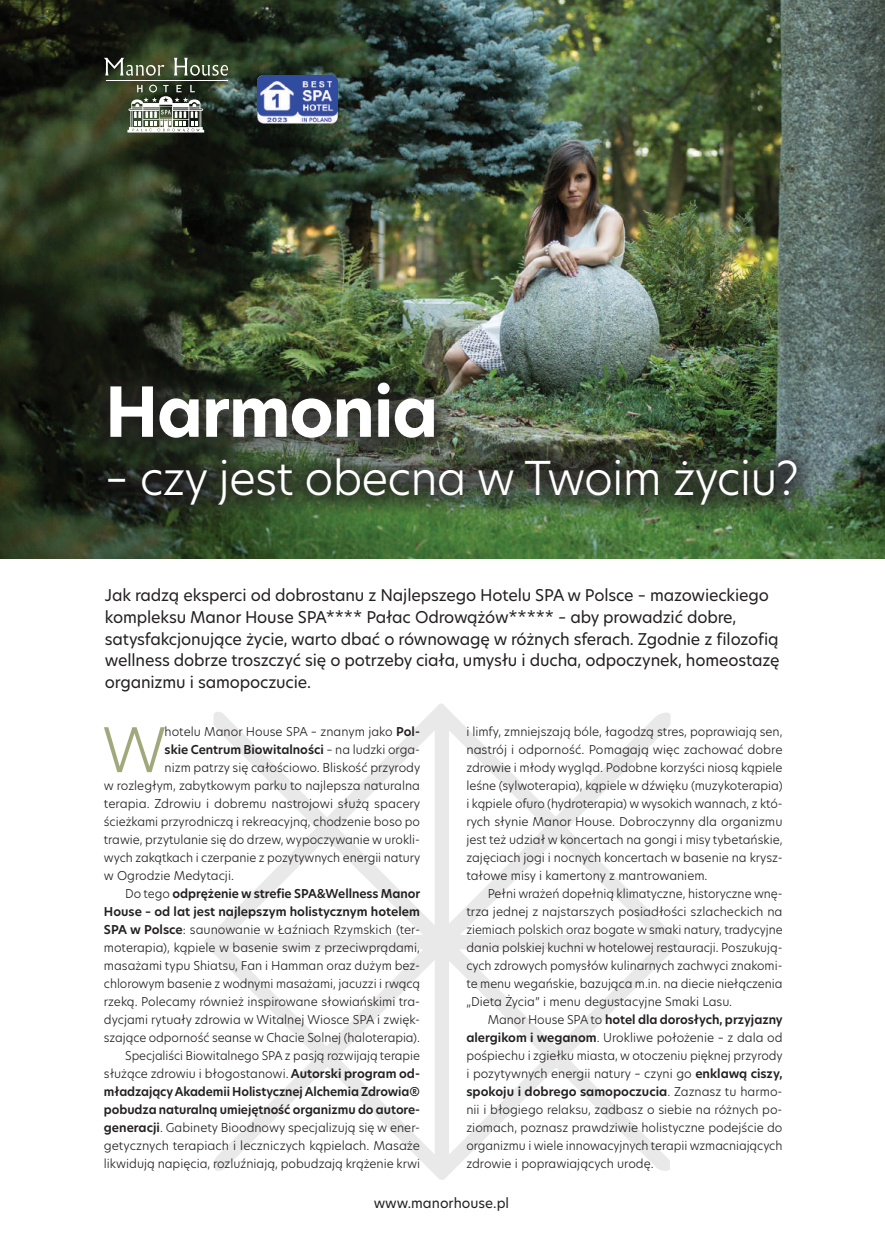
<style>
.page{position:relative;width:885px;height:1251px;background:#fff}
.page>*{position:absolute;margin:0;border:0;box-sizing:border-box;transform-origin:0 0}
.t1{font:700 67.5px "New Hero";letter-spacing:-.02em;color:#fff}
.t2{font:300 60.45px "New Hero";color:#a1a97c}
.t3{font:300 45.9px "New Hero";letter-spacing:-.02em;color:#fff}
.t4{font:15.9px/21.8px "New Hero";letter-spacing:-.01em;color:#231f20}
.t5{font:13.5px "New Hero";color:#231f20}
.t6{font:300 12px/18px "New Hero";color:#231f20;text-align:justify}
.t7{font:600 12px "New Hero";letter-spacing:-.005em;color:#231f20}
.s1{font-weight:600}
.s2{font-weight:300}
</style>
<div class="page">
<svg style="left:204px;top:703px;width:476px;height:477px"></svg>
<img style="left:0;top:0;width:884px;height:558px">
<div style="left:82px;top:356px;width:740px;height:175px;background:#231f20;opacity:.75"></div>
<svg style="left:127px;top:85px;width:77px;height:47px"></svg>
<hr style="left:106px;top:80px;width:121px;height:1px;background:#fff">
<svg style="left:104px;top:58px;width:60px;height:18px"></svg>
<svg style="left:174px;top:58px;width:54px;height:18px"></svg>
<img style="left:257px;top:75px;width:80px;height:49px">
<h1 class="t1" style="left:105px;top:366px;width:335px">Harmonia</h1>
<h3 class="t3" style="left:105px;top:447px;width:695px">– czy jest obecna w Twoim życiu?</h3>
<p class="t4" style="left:105px;top:584px;width:676px">Jak radzą eksperci od dobrostanu z Najlepszego Hotelu SPA w Polsce – mazowieckiego kompleksu Manor House SPA**** Pałac Odrowążów***** – aby prowadzić dobre, satysfakcjonujące życie, warto dbać o równowagę w różnych sferach. Zgodnie z filozofią wellness dobrze troszczyć się o potrzeby ciała, umysłu i ducha, odpoczynek, homeostazę organizmu i samopoczucie.</p>
<h2 class="t2" style="left:102px;top:708px;width:65px">W</h2>
<p class="t6" style="left:165px;top:722px;width:257px">hotelu Manor House SPA – znanym jako <span class="s1">Pol-</span></p>
<p class="t7" style="left:165px;top:741px;width:257px">skie Centrum Biowitalności <span class="s2">– na ludzki orga-</span></p>
<p class="t6" style="left:165px;top:758px;width:257px">nizm patrzy się całościowo. Bliskość przyrody</p>
<p class="t6" style="left:104px;top:776px;width:317px">w rozległym, zabytkowym parku to najlepsza naturalna</p>
<p class="t6" style="left:104px;top:794px;width:318px">terapia. Zdrowiu i dobremu nastrojowi służą spacery</p>
<p class="t6" style="left:104px;top:812px;width:318px">ścieżkami przyrodniczą i rekreacyjną, chodzenie boso po</p>
<p class="t6" style="left:104px;top:830px;width:317px">trawie, przytulanie się do drzew, wypoczywanie w urokli-</p>
<p class="t6" style="left:104px;top:848px;width:318px">wych zakątkach i czerpanie z pozytywnych energii natury</p>
<p class="t6" style="left:104px;top:866px;width:131px">w Ogrodzie Medytacji.</p>
<p class="t7" style="left:125px;top:885px;width:296px"><span class="s2">Do tego</span> odprężenie w strefie SPA&amp;Wellness Manor</p>
<p class="t7" style="left:104px;top:903px;width:317px">House – od lat jest najlepszym holistycznym hotelem</p>
<p class="t6" style="left:104px;top:920px;width:317px"><span class="s1">SPA w Polsce</span>: saunowanie w Łaźniach Rzymskich (ter-</p>
<p class="t6" style="left:104px;top:938px;width:317px">moterapia), kąpiele w basenie swim z przeciwprądami,</p>
<p class="t6" style="left:104px;top:956px;width:317px">masażami typu Shiatsu, Fan i Hamman oraz dużym bez-</p>
<p class="t6" style="left:104px;top:974px;width:317px">chlorowym basenie z wodnymi masażami, jacuzzi i rwącą</p>
<p class="t6" style="left:104px;top:992px;width:317px">rzeką. Polecamy również inspirowane słowiańskimi tra-</p>
<p class="t6" style="left:104px;top:1010px;width:317px">dycjami rytuały zdrowia w Witalnej Wiosce SPA i zwięk-</p>
<p class="t6" style="left:104px;top:1028px;width:317px">szające odporność seanse w Chacie Solnej (haloterapia).</p>
<p class="t6" style="left:125px;top:1046px;width:296px">Specjaliści Biowitalnego SPA z pasją rozwijają terapie</p>
<p class="t6" style="left:104px;top:1064px;width:317px">służące zdrowiu i błogostanowi. <span class="s1">Autorski program od-</span></p>
<p class="t7" style="left:104px;top:1083px;width:317px">mładzający Akademii Holistycznej Alchemia Zdrowia®</p>
<p class="t7" style="left:104px;top:1101px;width:317px">pobudza naturalną umiejętność organizmu do autore-</p>
<p class="t6" style="left:104px;top:1118px;width:317px"><span class="s1">generacji</span>. Gabinety Bioodnowy specjalizują się w ener-</p>
<p class="t6" style="left:104px;top:1136px;width:317px">getycznych terapiach i leczniczych kąpielach. Masaże</p>
<p class="t6" style="left:104px;top:1154px;width:318px">likwidują napięcia, rozluźniają, pobudzają krążenie krwi</p>
<p class="t6" style="left:466px;top:722px;width:318px">i limfy, zmniejszają bóle, łagodzą stres, poprawiają sen, nastrój i odporność. Pomagają więc zachować dobre zdrowie i młody wygląd. Podobne korzyści niosą kąpiele leśne (sylwoterapia), kąpiele w dźwięku (muzykoterapia) i kąpiele ofuro (hydroterapia) w wysokich wannach, z któ&shy;rych słynie Manor House. Dobroczynny dla organizmu jest też udział w koncertach na gongi i misy tybetańskie, zajęciach jogi i nocnych koncertach w basenie na krysz&shy;tałowe misy i kamertony z mantrowaniem.</p>
<p class="t6" style="left:466px;top:884px;width:318px;text-indent:21px">Pełni wrażeń dopełnią klimatyczne, historyczne wnę&shy;trza jednej z najstarszych posiadłości szlacheckich na ziemiach polskich oraz bogate w smaki natury, tradycyjne dania polskiej kuchni w hotelowej restauracji. Poszukują&shy;cych zdrowych pomysłów kulinarnych zachwyci znakomi&shy;te menu wegańskie, bazująca m.in. na diecie niełączenia „Dieta Życia” i menu degustacyjne Smaki Lasu.</p>
<p class="t6" style="left:466px;top:1010px;width:318px;text-indent:21px">Manor House SPA to <span class="s1">hotel dla dorosłych, przyjazny alergikom i weganom</span>. Urokliwe położenie – z dala od pośpiechu i zgiełku miasta, w otoczeniu pięknej przyrody i pozytywnych energii natury – czyni go <span class="s1">enklawą ciszy, spokoju i dobrego samopoczucia</span>. Zaznasz tu harmo&shy;nii i błogiego relaksu, zadbasz o siebie na różnych po&shy;ziomach, poznasz prawdziwie holistyczne podejście do organizmu i wiele innowacyjnych terapii wzmacniających zdrowie i poprawiających urodę.</p>
<p class="t5" style="left:373px;top:1193px;width:137px">www.manorhouse.pl</p>
</div>
